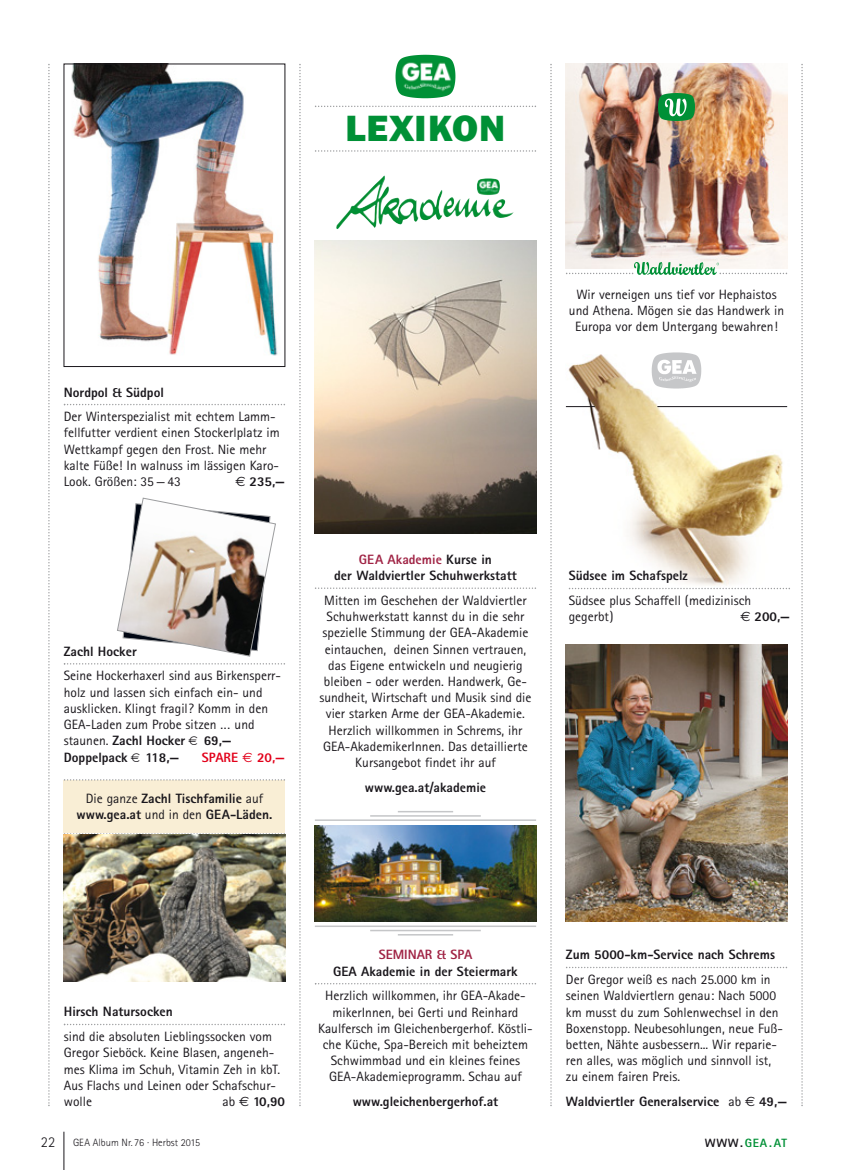
<style>
.page{position:relative;width:851px;height:1170px;background:#fff}
.page>*{position:absolute;margin:0;border:0;box-sizing:border-box;transform-origin:0 0}
.t1{font:800 36px "Franklin ITCBQ";letter-spacing:.01em;color:#009036}
.t2{font:300 15px "Rotis Sans Serif";color:#1a171c}
.t3{font:13.5px/16.2px "Rotis Sans Serif";color:#1a171c}
.t4{font:800 13.5px/16.2px "Rotis Sans Serif";color:#1a171c;text-align:center}
.t5{font:800 13.5px "Rotis Sans Serif";color:#a02445}
.t6{font:800 13.5px "Rotis Sans Serif";color:#e2001a}
.t7{font:800 12px "Rotis Sans Serif";letter-spacing:.055em;color:#009036}
.t8{font:300 10.5px "Rotis Sans Serif";color:#1a171c}
.s1{font-family:"Euro Sans";font-weight:400}
.s2{font-weight:800}
.s3{font-weight:400}
.s4{color:#a02445}
.s5{color:#1a171c}
</style>
<div class="page">
<hr style="left:64px;top:1131px;width:1px;height:38px;background:#1a171c">
<img style="left:395px;top:55px;width:53px;height:21px">
<svg style="left:315px;top:150px;width:221px;height:2px"></svg>
<svg style="left:315px;top:106px;width:221px;height:1px"></svg>
<svg style="left:48px;top:64px;width:2px;height:1042px"></svg>
<svg style="left:801px;top:64px;width:1px;height:1042px"></svg>
<svg style="left:550px;top:64px;width:1px;height:1042px"></svg>
<svg style="left:299px;top:64px;width:2px;height:1042px"></svg>
<svg style="left:315px;top:587px;width:221px;height:2px"></svg>
<img style="left:336px;top:175px;width:178px;height:54px">
<svg style="left:64px;top:404px;width:221px;height:1px"></svg>
<svg style="left:64px;top:663px;width:221px;height:1px"></svg>
<img style="left:71px;top:66px;width:207px;height:290px">
<svg style="left:117px;top:498px;width:159px;height:158px"></svg>
<div style="left:64px;top:780px;width:221px;height:52px;background:#f9eed5"></div>
<svg style="left:64px;top:833px;width:221px;height:1px"></svg>
<svg style="left:64px;top:779px;width:221px;height:1px"></svg>
<img style="left:315px;top:240px;width:221px;height:294px">
<svg style="left:64px;top:1023px;width:221px;height:2px"></svg>
<svg style="left:566px;top:966px;width:221px;height:2px"></svg>
<img style="left:64px;top:834px;width:221px;height:147px">
<img style="left:566px;top:644px;width:221px;height:277px">
<img style="left:566px;top:64px;width:221px;height:204px">
<img style="left:634px;top:262px;width:84px;height:12px">
<svg style="left:719px;top:273px;width:68px;height:1px"></svg>
<svg style="left:566px;top:273px;width:67px;height:1px"></svg>
<img style="left:658px;top:94px;width:36px;height:26px">
<img style="left:566px;top:354px;width:222px;height:232px">
<svg style="left:568px;top:587px;width:221px;height:2px"></svg>
<hr style="left:657px;top:406px;width:130px;height:1px;background:#1a171c">
<svg style="left:566px;top:406px;width:28px;height:1px"></svg>
<img style="left:651px;top:352px;width:50px;height:36px">
<svg style="left:315px;top:983px;width:221px;height:1px"></svg>
<img style="left:315px;top:825px;width:221px;height:96px">
<hr style="left:315px;top:925px;width:221px;height:1px;background:#c5c6c8">
<hr style="left:370px;top:929px;width:110px;height:2px;background:#c5c6c8">
<hr style="left:398px;top:933px;width:55px;height:2px;background:#c5c6c8">
<hr style="left:315px;top:819px;width:221px;height:1px;background:#c5c6c8">
<hr style="left:370px;top:815px;width:110px;height:1px;background:#c5c6c8">
<hr style="left:398px;top:810px;width:55px;height:2px;background:#c5c6c8">
<h1 class="t1" style="left:345px;top:116px;width:161px">LEXIKON</h1>
<p class="t4" style="left:64px;top:385px;width:102px">Nordpol &amp; Südpol</p>
<p class="t3" style="left:64px;top:410px;width:217px">Der Winterspezialist mit echtem Lamm&shy;fellfutter verdient einen Stockerlplatz im Wettkampf gegen den Frost. Nie mehr kalte Füße! In walnuss im lässigen Karo-Look. Größen: 35 — 43</p>
<p class="t4" style="left:235px;top:474px;width:51px"><span class="s1">€</span> 235,—</p>
<p class="t4" style="left:64px;top:644px;width:74px">Zachl Hocker</p>
<p class="t3" style="left:64px;top:669px;width:219px">Seine Hockerhaxerl sind aus Birkensperr&shy;holz und lassen sich einfach ein- und ausklicken. Klingt fragil? Komm in den GEA-Laden zum Probe sitzen ... und staunen. <span class="s2">Zachl Hocker</span></p>
<p class="t4" style="left:204px;top:734px;width:30px">69,—</p>
<p class="t4" style="left:64px;top:750px;width:65px">Doppelpack</p>
<p class="t4" style="left:145px;top:750px;width:36px">118,—</p>
<p class="t6" style="left:202px;top:752px;width:85px">SPARE <span class="s1">€</span> 20,—</p>
<p class="t4" style="left:77px;top:791px;width:197px"><span class="s3">Die ganze</span> Zachl Tischfamilie <span class="s3">auf </span>www.gea.at <span class="s3">und in den</span> GEA-Läden.</p>
<p class="t4" style="left:334px;top:552px;width:184px"><span class="s4">GEA Akademie</span> Kurse in<br>der Waldviertler Schuhwerkstatt</p>
<p class="t3" style="left:319px;top:593px;width:213px;text-align:center">Mitten im Geschehen der Waldviertler Schuhwerkstatt kannst du in die sehr spezielle Stimmung der GEA-Akademie eintauchen, deinen Sinnen vertrauen, das Eigene entwickeln und neugierig bleiben - oder werden. Handwerk, Ge - sund heit, Wirtschaft und Musik sind die vier starken Arme der GEA-Akademie.<br>Herzlich willkommen in Schrems, ihr GEA-AkademikerInnen. Das detaillierte Kursangebot findet ihr auf</p>
<p class="t4" style="left:365px;top:780px;width:123px">www.gea.at/akademie</p>
<p class="t3" style="left:569px;top:287px;width:217px;text-align:center">Wir verneigen uns tief vor Hephaistos und Athena. Mögen sie das Handwerk in<br>Europa vor dem Untergang bewahren!</p>
<p class="t4" style="left:568px;top:569px;width:121px">Südsee im Schafspelz</p>
<p class="t3" style="left:568px;top:594px;width:184px">Südsee plus Schaffell (medizinisch gegerbt)</p>
<p class="t4" style="left:740px;top:610px;width:51px"><span class="s1">€</span> 200,—</p>
<p class="t4" style="left:64px;top:1005px;width:110px">Hirsch Natursocken</p>
<p class="t3" style="left:64px;top:1029px;width:218px">sind die absoluten Lieblingssocken vom<br>Gregor Sieböck. Keine Blasen, angeneh&shy;mes Klima im Schuh, Vitamin Zeh in kbT.<br>Aus Flachs und Leinen oder Schafschur&shy;wolle</p>
<p class="t4" style="left:222px;top:1094px;width:64px"><span class="s3">ab</span> <span class="s1">€</span> 10,90</p>
<p class="t5" style="left:378px;top:950px;width:95px">SEMINAR &amp; SPA</p>
<p class="t4" style="left:333px;top:964px;width:186px">GEA Akademie in der Steiermark</p>
<p class="t3" style="left:318px;top:988px;width:216px;text-align:center">Herzlich willkommen, ihr GEA-Akade - mikerInnen, bei Gerti und Reinhard Kaulfersch im Gleichenbergerhof. Köstli&shy;che Küche, Spa-Bereich mit beheiztem Schwimmbad und ein kleines feines GEA-Akademieprogramm. Schau auf</p>
<p class="t4" style="left:352px;top:1094px;width:147px">www.gleichenbergerhof.at</p>
<p class="t4" style="left:566px;top:948px;width:210px">Zum 5000-km-Service nach Schrems</p>
<p class="t3" style="left:566px;top:972px;width:218px">Der Gregor weiß es nach 25.000 km in seinen Waldviertlern genau: Nach 5000 km musst du zum Sohlenwechsel in den Boxenstopp. Neubesohlungen, neue Fuß&shy;betten, Nähte ausbessern... Wir reparie&shy;ren alles, was möglich und sinnvoll ist, zu einem fairen Preis.</p>
<p class="t4" style="left:566px;top:1094px;width:223px">Waldviertler Generalservice <span class="s3">ab</span> <span class="s1">€</span> 49,—</p>
<p class="t2" style="left:41px;top:1136px;width:16px">22</p>
<p class="t8" style="left:73px;top:1138px;width:129px">GEA Album Nr. 76 · Herbst 2015</p>
<p class="t7" style="left:704px;top:1138px;width:84px"><span class="s5">WWW.</span>GEA.AT</p>
</div>
